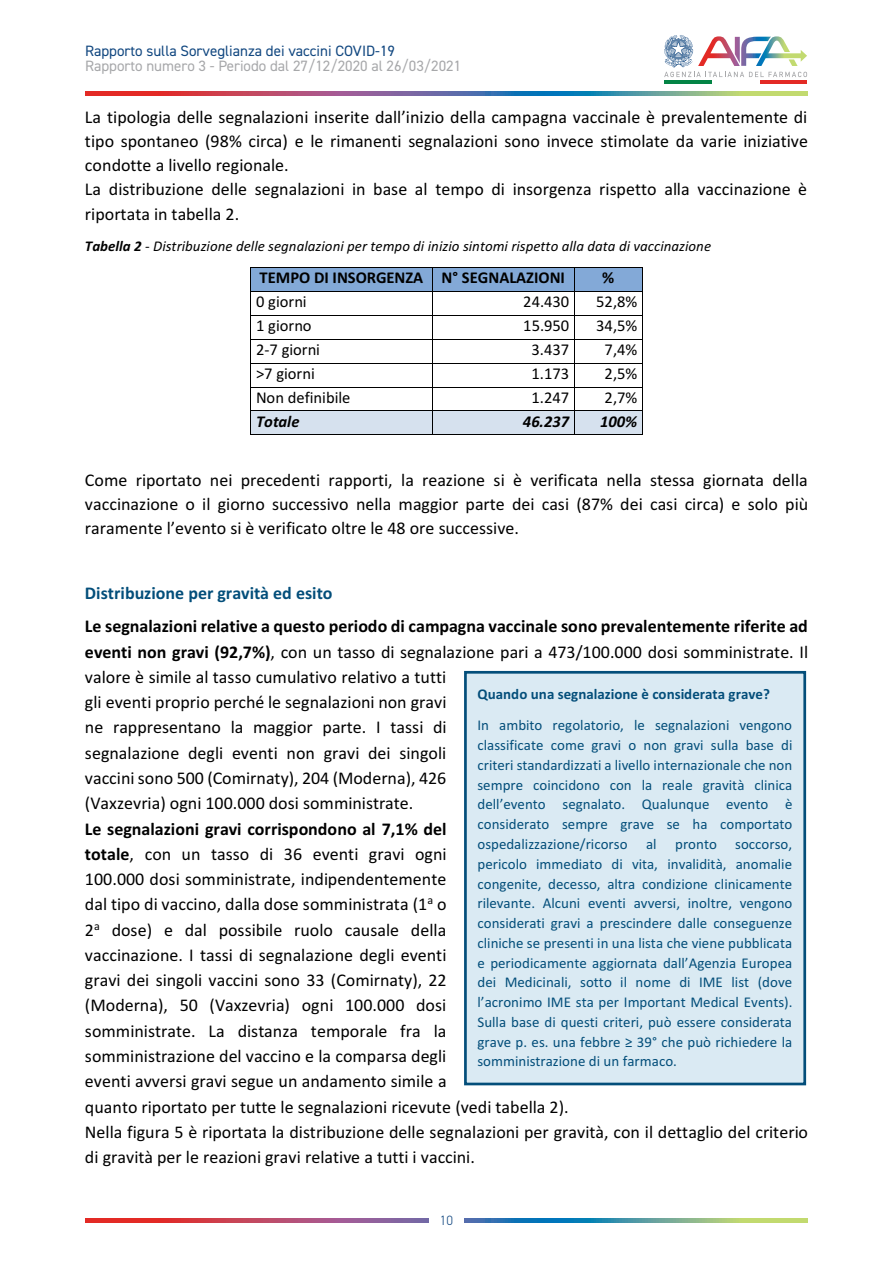
<style>
.page{position:relative;width:893px;height:1263px;background:#fff}
.page>*{position:absolute;margin:0;border:0;box-sizing:border-box;transform-origin:0 0}
.t1{font:18px/25.2px "Calibri";color:#000}
.t2{font:700 18px "Calibri";letter-spacing:-.005em;color:#034e7a}
.t3{font:16.5px "Calibri";color:#000}
.t4{font:700 16.5px "Calibri";color:#000}
.t5{font:italic 700 16.5px "Calibri";letter-spacing:.005em;color:#000}
.t6{font:15px/19.8px "Calibri";color:#034e7a;text-align:justify}
.t7{font:italic 15px "Calibri";color:#000}
.t8{font:15px "DIN2014";color:#a7a8aa}
.t9{font:15px "DIN2014";color:#114780}
.t10{font:700 15px "Calibri";color:#034e7a}
.t11{font:300 13.5px "DIN2014";color:#114780}
.s1{font-weight:700}
</style>
<div class="page">
<div style="left:251px;top:268px;width:181px;height:23px;background:#83a9d7"></div>
<div style="left:432px;top:268px;width:142px;height:23px;background:#83a9d7"></div>
<div style="left:574px;top:268px;width:68px;height:23px;background:#83a9d7"></div>
<hr style="left:250px;top:267px;width:393px;height:1px;background:#000">
<hr style="left:250px;top:291px;width:393px;height:1px;background:#000">
<hr style="left:250px;top:315px;width:393px;height:1px;background:#000">
<hr style="left:250px;top:339px;width:393px;height:1px;background:#000">
<hr style="left:250px;top:363px;width:393px;height:1px;background:#000">
<hr style="left:250px;top:387px;width:393px;height:1px;background:#000">
<div style="left:251px;top:411px;width:181px;height:23px;background:#d6e1ee"></div>
<div style="left:432px;top:411px;width:142px;height:23px;background:#d6e1ee"></div>
<div style="left:574px;top:411px;width:68px;height:23px;background:#d6e1ee"></div>
<hr style="left:250px;top:410px;width:393px;height:1px;background:#000">
<svg style="left:250px;top:268px;width:1px;height:166px"></svg>
<hr style="left:250px;top:434px;width:182px;height:1px;background:#000">
<svg style="left:432px;top:268px;width:1px;height:167px"></svg>
<hr style="left:433px;top:434px;width:141px;height:1px;background:#000">
<svg style="left:574px;top:268px;width:1px;height:167px"></svg>
<hr style="left:575px;top:434px;width:67px;height:1px;background:#000">
<svg style="left:642px;top:268px;width:1px;height:167px"></svg>
<div style="left:465px;top:672px;width:340px;height:412px;background:#daeaf3"></div>
<div style="left:464px;top:671px;width:342px;height:414px;border:3px solid #034e7a"></div>
<svg style="left:664px;top:35px;width:143px;height:42px"></svg>
<hr style="left:759px;top:80px;width:48px;height:4px;background:#e32a25">
<hr style="left:664px;top:80px;width:48px;height:4px;background:#038445">
<svg style="left:85px;top:1218px;width:723px;height:4px;background:#8d737e"></svg>
<div style="left:429px;top:1212px;width:34px;height:17px;background:#fff"></div>
<svg style="left:85px;top:91px;width:723px;height:5px;background:#8b7380"></svg>
<p class="t9" style="left:85px;top:46px;width:311px">Rapporto sulla Sorveglianza dei vaccini COVID-19</p>
<p class="t8" style="left:85px;top:61px;width:378px">Rapporto numero 3 - Periodo dal 27/12/2020 al 26/03/2021</p>
<p class="t1" style="left:85px;top:107px;width:725px;line-height:24.2px">La tipologia delle segnalazioni inserite dall’inizio della campagna vaccinale è prevalentemente di tipo spontaneo (98% circa) e le rimanenti segnalazioni sono invece stimolate da varie iniziative condotte a livello regionale.<br>La distribuzione delle segnalazioni in base al tempo di insorgenza rispetto alla vaccinazione è riportata in tabella 2.</p>
<p class="t7" style="left:85px;top:241px;width:628px"><span class="s1">Tabella 2</span> - Distribuzione delle segnalazioni per tempo di inizio sintomi rispetto alla data di vaccinazione</p>
<p class="t4" style="left:260px;top:272px;width:307px">TEMPO DI INSORGENZA N° SEGNALAZIONI</p>
<p class="t4" style="left:602px;top:272px;width:14px">%</p>
<p class="t3" style="left:256px;top:296px;width:52px">0 giorni</p>
<p class="t3" style="left:523px;top:296px;width:48px">24.430</p>
<p class="t3" style="left:596px;top:296px;width:43px">52,8%</p>
<p class="t3" style="left:256px;top:320px;width:57px">1 giorno</p>
<p class="t3" style="left:523px;top:320px;width:48px">15.950</p>
<p class="t3" style="left:596px;top:320px;width:43px">34,5%</p>
<p class="t3" style="left:256px;top:344px;width:66px">2-7 giorni</p>
<p class="t3" style="left:531px;top:344px;width:39px">3.437</p>
<p class="t3" style="left:605px;top:344px;width:34px">7,4%</p>
<p class="t3" style="left:256px;top:368px;width:60px">&gt;7 giorni</p>
<p class="t3" style="left:531px;top:368px;width:39px">1.173</p>
<p class="t3" style="left:605px;top:368px;width:34px">2,5%</p>
<p class="t3" style="left:256px;top:392px;width:96px">Non definibile</p>
<p class="t3" style="left:531px;top:392px;width:39px">1.247</p>
<p class="t3" style="left:605px;top:392px;width:34px">2,7%</p>
<p class="t5" style="left:256px;top:416px;width:45px">Totale</p>
<p class="t5" style="left:523px;top:416px;width:48px">46.237</p>
<p class="t5" style="left:600px;top:416px;width:39px">100%</p>
<p class="t1" style="left:85px;top:470px;width:725px;line-height:23.7px;text-align:justify">Come riportato nei precedenti rapporti, la reazione si è verificata nella stessa giornata della vaccinazione o il giorno successivo nella maggior parte dei casi (87% dei casi circa) e solo più raramente l’evento si è verificato oltre le 48 ore successive.</p>
<p class="t2" style="left:85px;top:587px;width:249px">Distribuzione per gravità ed esito</p>
<p class="t1" style="left:85px;top:615px;width:725px"><span class="s1">Le segnalazioni relative a questo periodo di campagna vaccinale sono prevalentemente riferite ad eventi non gravi (92,7%)</span>, con un tasso di segnalazione pari a 473/100.000 dosi somministrate. Il valore è simile al tasso cumulativo relativo a tutti<br>gli eventi proprio perché le segnalazioni non gravi<br>ne rappresentano la maggior parte. I tassi di<br>segnalazione degli eventi non gravi dei singoli<br>vaccini sono 500 (Comirnaty), 204 (Moderna), 426<br>(Vaxzevria) ogni 100.000 dosi somministrate.</p>
<p class="t1" style="left:85px;top:817px;width:725px"><span class="s1">Le segnalazioni gravi corrispondono al 7,1% del<br>totale</span>, con un tasso di 36 eventi gravi ogni<br>100.000 dosi somministrate, indipendentemente<br>dal tipo di vaccino, dalla dose somministrata (1<sup>a</sup> o<br>2<sup>a</sup> dose) e dal possibile ruolo causale della<br>vaccinazione. I tassi di segnalazione degli eventi<br>gravi dei singoli vaccini sono 33 (Comirnaty), 22<br>(Moderna), 50 (Vaxzevria) ogni 100.000 dosi<br>somministrate. La distanza temporale fra la<br>somministrazione del vaccino e la comparsa degli<br>eventi avversi gravi segue un andamento simile a<br>quanto riportato per tutte le segnalazioni ricevute (vedi tabella 2).<br>Nella figura 5 è riportata la distribuzione delle segnalazioni per gravità, con il dettaglio del criterio di gravità per le reazioni gravi relative a tutti i vaccini.</p>
<p class="t10" style="left:477px;top:689px;width:294px">Quando una segnalazione è considerata grave?</p>
<p class="t6" style="left:477px;top:717px;width:317px">In ambito regolatorio, le segnalazioni vengono classificate come gravi o non gravi sulla base di criteri standardizzati a livello internazionale che non sempre coincidono con la reale gravità clinica dell’evento segnalato. Qualunque evento è considerato sempre grave se ha comportato ospedalizzazione/ricorso al pronto soccorso, pericolo immediato di vita, invalidità, anomalie congenite, decesso, altra condizione clinicamente rilevante. Alcuni eventi avversi, inoltre, vengono considerati gravi a prescindere dalle conseguenze cliniche se presenti in una lista che viene pubblicata e periodicamente aggiornata dall’Agenzia Europea dei Medicinali, sotto il nome di IME list (dove l’acronimo IME sta per Important Medical Events).<br>Sulla base di questi criteri, può essere considerata grave p. es. una febbre ≥ 39° che può richiedere la somministrazione di un farmaco.</p>
<p class="t11" style="left:440px;top:1216px;width:15px">10</p>
</div>
